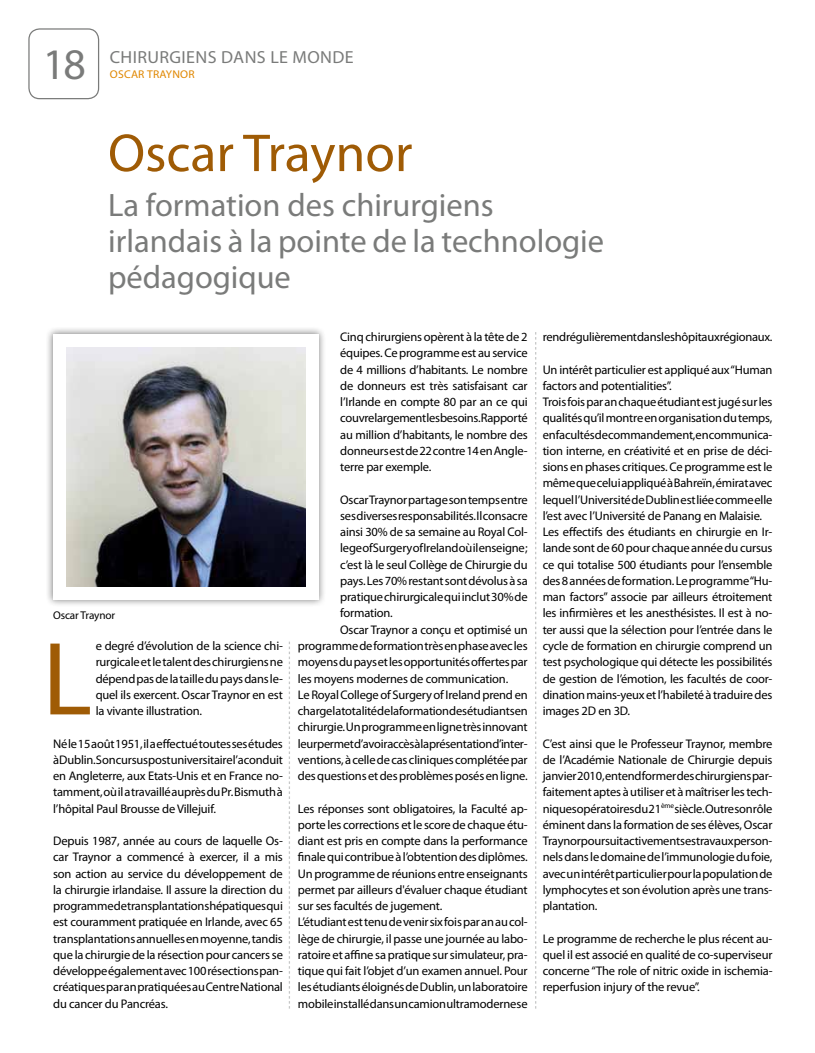
<style>
.page{position:relative;width:815px;height:1053px;background:#fff}
.page>*{position:absolute;margin:0;border:0;box-sizing:border-box;transform-origin:0 0}
.t1{font:105px "Myriad Pro";color:#9f5b05}
.t2{font:53.75px "Myriad Pro";color:#9f5b05}
.t3{font:43.75px "Myriad Pro";color:#7a7b7a}
.t4{font:32.5px/36.2px "Myriad Pro";color:#7a7b7a}
.t5{font:17.5px "Myriad Pro";letter-spacing:.02em;color:#7a7b7a}
.t6{font:12.5px/16.2px "Myriad Pro";letter-spacing:-.015em;color:#000;text-align:justify}
.t7{font:11.25px "Myriad Pro";letter-spacing:-.01em;color:#000}
.t8{font:11.25px "Myriad Pro";letter-spacing:.02em;color:#e08700}
</style>
<div class="page">
<div style="left:45px;top:326px;width:281px;height:281px;background:#000;opacity:.5"></div>
<div style="left:53px;top:334px;width:266px;height:265px;background:#fff"></div>
<img style="left:66px;top:347px;width:240px;height:239px">
<div style="left:28px;top:28px;width:71px;height:71px;border:1px solid #7a7b7a;border-radius:11px"></div>
<svg style="left:535px;top:332px;width:1px;height:676px"></svg>
<svg style="left:289px;top:641px;width:1px;height:367px"></svg>
<h3 class="t3" style="left:43px;top:37px;width:45px">18</h3>
<h3 class="t5" style="left:110px;top:47px;width:245px">CHIRURGIENS DANS LE MONDE</h3>
<p class="t8" style="left:110px;top:68px;width:86px">OSCAR TRAYNOR</p>
<h2 class="t2" style="left:108px;top:120px;width:306px">Oscar Traynor</h2>
<h3 class="t4" style="left:108px;top:186px;width:498px">La formation des chirurgiens irlandais à la pointe de la technologie pédagogique</h3>
<p class="t7" style="left:53px;top:608px;width:64px">Oscar Traynor</p>
<p class="t6" style="left:96px;top:637px;width:189px">e degré d’évolution de la science chi&shy;rurgicale et le talent des chirurgiens ne dépend pas de la taille du pays dans le&shy;quel ils exercent. Oscar Traynor en est la vivante illustration.</p>
<p class="t6" style="left:53px;top:735px;width:231px">Né le 15 août 1951, il a effectué toutes ses études à Dublin. Son cursus post universitaire l’a conduit en Angleterre, aux Etats-Unis et en France no&shy;tamment, où il a travaillé auprès du Pr. Bismuth à l’hôpital Paul Brousse de Villejuif.</p>
<p class="t6" style="left:53px;top:832px;width:231px">Depuis 1987, année au cours de laquelle Os&shy;car Traynor a commencé à exercer, il a mis son action au service du développement de la chirurgie irlandaise. Il assure la direction du programme de transplantations hépatiques qui est couramment pratiquée en Irlande, avec 65 transplantations annuelles en moyenne, tandis que la chirurgie de la résection pour cancers se développe également avec 100 résections pan&shy;créatiques par an pratiquées au Centre National du cancer du Pancréas.</p>
<h1 class="t1" style="left:43px;top:614px;width:51px">L</h1>
<p class="t6" style="left:340px;top:328px;width:189px">Cinq chirurgiens opèrent à la tête de 2 équipes. Ce programme est au service de 4 millions d’habitants. Le nombre de donneurs est très satisfaisant car l’Irlande en compte 80 par an ce qui couvre largement les besoins. Rapporté au million d’habitants, le nombre des donneurs est de 22 contre 14 en Angle&shy;terre par exemple.</p>
<p class="t6" style="left:340px;top:491px;width:189px">Oscar Traynor partage son temps entre</p>
<p class="t6" style="left:340px;top:507px;width:189px">ses diverses responsabilités. Il consacre</p>
<p class="t6" style="left:340px;top:523px;width:189px">ainsi 30% de sa semaine au Royal Col-</p>
<p class="t6" style="left:340px;top:540px;width:189px">lege of Surgery of Ireland où il enseigne ;</p>
<p class="t6" style="left:340px;top:556px;width:189px">c’est là le seul Collège de Chirurgie du</p>
<p class="t6" style="left:340px;top:572px;width:189px">pays. Les 70% restant sont dévolus à sa</p>
<p class="t6" style="left:340px;top:588px;width:189px">pratique chirurgicale qui inclut 30% de</p>
<p class="t6" style="left:340px;top:605px;width:54px">formation.</p>
<p class="t6" style="left:340px;top:621px;width:189px">Oscar Traynor a conçu et optimisé un</p>
<p class="t6" style="left:298px;top:637px;width:231px">programme de formation très en phase avec les</p>
<p class="t6" style="left:298px;top:653px;width:231px">moyens du pays et les opportunités offertes par</p>
<p class="t6" style="left:298px;top:670px;width:212px">les moyens modernes de communication.</p>
<p class="t6" style="left:298px;top:686px;width:231px">Le Royal College of Surgery of Ireland prend en</p>
<p class="t6" style="left:298px;top:702px;width:231px">charge la totalité de la formation des étudiants en</p>
<p class="t6" style="left:298px;top:718px;width:231px">chirurgie. Un programme en ligne très innovant</p>
<p class="t6" style="left:298px;top:735px;width:231px">leur permet d’avoir accès à la présentation d’inter-</p>
<p class="t6" style="left:298px;top:751px;width:231px">ventions, à celle de cas cliniques complétée par</p>
<p class="t6" style="left:298px;top:767px;width:231px">des questions et des problèmes posés en ligne.</p>
<p class="t6" style="left:298px;top:800px;width:231px;text-align:left">Les réponses sont obligatoires, la Faculté ap&shy;porte les corrections et le score de chaque étu&shy;diant est pris en compte dans la performance finale qui contribue à l’obtention des diplômes.<br>Un programme de réunions entre enseignants permet par ailleurs d'évaluer chaque étudiant sur ses facultés de jugement.<br>L’étudiant est tenu de venir six fois par an au col&shy;lège de chirurgie, il passe une journée au labo&shy;ratoire et affine sa pratique sur simulateur, pra&shy;tique qui fait l’objet d’un examen annuel. Pour les étudiants éloignés de Dublin, un laboratoire mobile installé dans un camion ultramoderne se</p>
<p class="t6" style="left:543px;top:328px;width:231px">rend régulièrement dans les hôpitaux régionaux.</p>
<p class="t6" style="left:543px;top:361px;width:231px;text-align:left">Un intérêt particulier est appliqué aux “Human factors and potentialities”.<br>Trois fois par an chaque étudiant est jugé sur les qualités qu’il montre en organisation du temps, en facultés de commandement, en communica&shy;tion interne, en créativité et en prise de déci&shy;sions en phases critiques. Ce programme est le même que celui appliqué à Bahreïn, émirat avec lequel l’Université de Dublin est liée comme elle l’est avec l’Université de Panang en Malaisie.<br>Les effectifs des étudiants en chirurgie en Ir&shy;lande sont de 60 pour chaque année du cursus ce qui totalise 500 étudiants pour l’ensemble des 8 années de formation. Le programme “Hu&shy;man factors” associe par ailleurs étroitement les infirmières et les anesthésistes. Il est à no&shy;ter aussi que la sélection pour l’entrée dans le cycle de formation en chirurgie comprend un test psychologique qui détecte les possibilités de gestion de l’émotion, les facultés de coor&shy;dination mains-yeux et l’habileté à traduire des images 2D en 3D.</p>
<p class="t6" style="left:543px;top:735px;width:231px">C’est ainsi que le Professeur Traynor, membre de l’Académie Nationale de Chirurgie depuis janvier 2010, entend former des chirurgiens par&shy;faitement aptes à utiliser et à maîtriser les tech&shy;niques opératoires du 21<sup>ème</sup> siècle. Outre son rôle éminent dans la formation de ses élèves, Oscar Traynor poursuit activement ses travaux person&shy;nels dans le domaine de l’immunologie du foie, avec un intérêt particulier pour la population de lymphocytes et son évolution après une trans&shy;plantation.</p>
<p class="t6" style="left:543px;top:930px;width:231px">Le programme de recherche le plus récent au&shy;quel il est associé en qualité de co-superviseur concerne “The role of nitric oxide in ischemia&shy;reperfusion injury of the revue”.</p>
</div>
